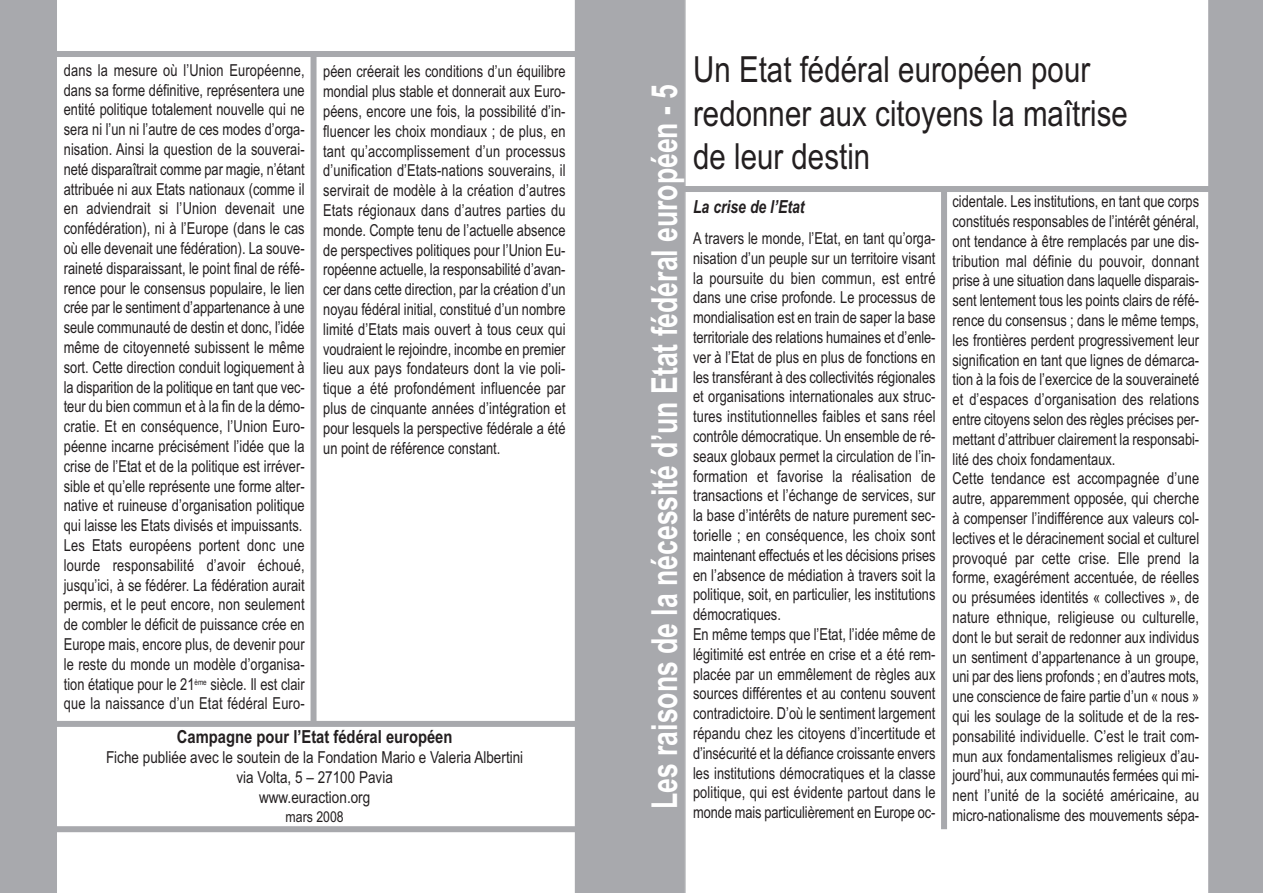
<style>
.page{position:relative;width:1263px;height:893px;background:#fff}
.page>*{position:absolute;margin:0;border:0;box-sizing:border-box;transform-origin:0 0}
.t1{font:36px/43.2px "Arial Narrow";color:#231f20}
.t2{font:700 36px "Arial Narrow";color:#fff;scale:.9 1}
.t3{font:700 18px "Arial Narrow";color:#231f20}
.t4{font:italic 700 18px "Arial Narrow";color:#231f20;scale:.95 1}
.t5{font:16.5px/19.8px "Arial Narrow";color:#231f20;scale:.95 1}
.t6{font:16.5px/19.8px "Arial Narrow";color:#231f20;text-align:center}
.t7{font:15px "Arial Narrow";color:#231f20}
</style>
<div class="page">
<div style="left:575px;top:0;width:111px;height:893px;background:#a8a9ad"></div>
<div style="left:1208px;top:0;width:55px;height:893px;background:#a8a9ad"></div>
<div style="left:684px;top:186px;width:528px;height:6px;background:#a8a9ad"></div>
<div style="left:941px;top:189px;width:6px;height:640px;background:#a8a9ad"></div>
<div style="left:51px;top:51px;width:527px;height:6px;background:#a8a9ad"></div>
<div style="left:50px;top:721px;width:526px;height:6px;background:#a8a9ad"></div>
<div style="left:51px;top:826px;width:534px;height:6px;background:#a8a9ad"></div>
<div style="left:0;top:0;width:57px;height:893px;background:#a8a9ad"></div>
<div style="left:310px;top:53px;width:6px;height:670px;background:#a8a9ad"></div>
<p class="t5" style="left:64px;top:60px;width:255px">dans la mesure où l’Union Européenne, dans sa forme définitive, représentera une entité politique totalement nouvelle qui ne sera ni l’un ni l’autre de ces modes d’orga&shy;nisation. Ainsi la question de la souverai&shy;neté disparaîtrait comme par magie, n’étant attribuée ni aux Etats nationaux (comme il en adviendrait si l’Union devenait une confédération), ni à l’Europe (dans le cas où elle devenait une fédération). La souve&shy;raineté disparaissant, le point final de réfé&shy;rence pour le consensus populaire, le lien crée par le sentiment d’appartenance à une seule communauté de destin et donc, l’idée même de citoyenneté subissent le même sort. Cette direction conduit logiquement à la disparition de la politique en tant que vec&shy;teur du bien commun et à la fin de la démo&shy;cratie. Et en conséquence, l’Union Euro&shy;péenne incarne précisément l’idée que la crise de l’Etat et de la politique est irréver&shy;sible et qu’elle représente une forme alter&shy;native et ruineuse d’organisation politique qui laisse les Etats divisés et impuissants.<br>Les Etats européens portent donc une lourde responsabilité d’avoir échoué, jusqu’ici, à se fédérer. La fédération aurait permis, et le peut encore, non seulement de combler le déficit de puissance crée en Europe mais, encore plus, de devenir pour le reste du monde un modèle d’organisa&shy;tion étatique pour le 21<sup>ème</sup> siècle. Il est clair que la naissance d’un Etat fédéral Euro-</p>
<p class="t5" style="left:323px;top:62px;width:257px;text-align:justify">péen créerait les conditions d’un équilibre mondial plus stable et donnerait aux Euro&shy;péens, encore une fois, la possibilité d’in&shy;fluencer les choix mondiaux ; de plus, en tant qu’accomplissement d’un processus d’unification d’Etats-nations souverains, il servirait de modèle à la création d’autres Etats régionaux dans d’autres parties du monde. Compte tenu de l’actuelle absence de perspectives politiques pour l’Union Eu&shy;ropéenne actuelle, la responsabilité d’avan&shy;cer dans cette direction, par la création d’un noyau fédéral initial, constitué d’un nombre limité d’Etats mais ouvert à tous ceux qui voudraient le rejoindre, incombe en premier lieu aux pays fondateurs dont la vie poli&shy;tique a été profondément influencée par plus de cinquante années d’intégration et pour lesquels la perspective fédérale a été un point de référence constant.</p>
<p class="t3" style="left:177px;top:726px;width:277px">Campagne pour l’Etat fédéral européen</p>
<p class="t6" style="left:106px;top:748px;width:419px">Fiche publiée avec le soutein de la Fondation Mario e Valeria Albertini via Volta, 5 – 27100 Pavia<br>www.euraction.org</p>
<p class="t7" style="left:286px;top:807px;width:60px">mars 2008</p>
<h1 class="t2" style="left:644px;top:809px;width:807px;rotate:-90deg">Les raisons de la nécessité d’un Etat fédéral européen - 5</h1>
<h1 class="t1" style="left:693px;top:48px;width:436px">Un Etat fédéral européen pour redonner aux citoyens la maîtrise de leur destin</h1>
<p class="t4" style="left:693px;top:196px;width:119px">La crise de l’Etat</p>
<p class="t5" style="left:693px;top:228px;width:257px">A travers le monde, l’Etat, en tant qu’orga&shy;nisation d’un peuple sur un territoire visant la poursuite du bien commun, est entré dans une crise profonde. Le processus de mondialisation est en train de saper la base territoriale des relations humaines et d’enle&shy;ver à l’Etat de plus en plus de fonctions en les transférant à des collectivités régionales et organisations internationales aux struc&shy;tures institutionnelles faibles et sans réel contrôle démocratique. Un ensemble de ré&shy;seaux globaux permet la circulation de l’in&shy;formation et favorise la réalisation de transactions et l’échange de services, sur la base d’intérêts de nature purement sec&shy;torielle ; en conséquence, les choix sont maintenant effectués et les décisions prises en l’absence de médiation à travers soit la politique, soit, en particulier, les institutions démocratiques.<br>En même temps que l’Etat, l’idée même de légitimité est entrée en crise et a été rem&shy;placée par un emmêlement de règles aux sources différentes et au contenu souvent contradictoire. D’où le sentiment largement répandu chez les citoyens d’incertitude et d’insécurité et la défiance croissante envers les institutions démocratiques et la classe politique, qui est évidente partout dans le monde mais particulièrement en Europe oc-</p>
<p class="t5" style="left:952px;top:192px;width:261px">cidentale. Les institutions, en tant que corps constitués responsables de l’intérêt général, ont tendance à être remplacés par une dis&shy;tribution mal définie du pouvoir, donnant prise à une situation dans laquelle disparais&shy;sent lentement tous les points clairs de réfé&shy;rence du consensus ; dans le même temps, les frontières perdent progressivement leur signification en tant que lignes de démarca&shy;tion à la fois de l’exercice de la souveraineté et d’espaces d’organisation des relations entre citoyens selon des règles précises per&shy;mettant d’attribuer clairement la responsabi&shy;lité des choix fondamentaux.<br>Cette tendance est accompagnée d’une autre, apparemment opposée, qui cherche à compenser l’indifférence aux valeurs col&shy;lectives et le déracinement social et culturel provoqué par cette crise. Elle prend la forme, exagérément accentuée, de réelles ou présumées identités « collectives », de nature ethnique, religieuse ou culturelle, dont le but serait de redonner aux individus un sentiment d’appartenance à un groupe, uni par des liens profonds ; en d’autres mots, une conscience de faire partie d’un « nous » qui les soulage de la solitude et de la res&shy;ponsabilité individuelle. C’est le trait com&shy;mun aux fondamentalismes religieux d’au&shy;jourd’hui, aux communautés fermées qui mi&shy;nent l’unité de la société américaine, au micro-nationalisme des mouvements sépa-</p>
</div>
